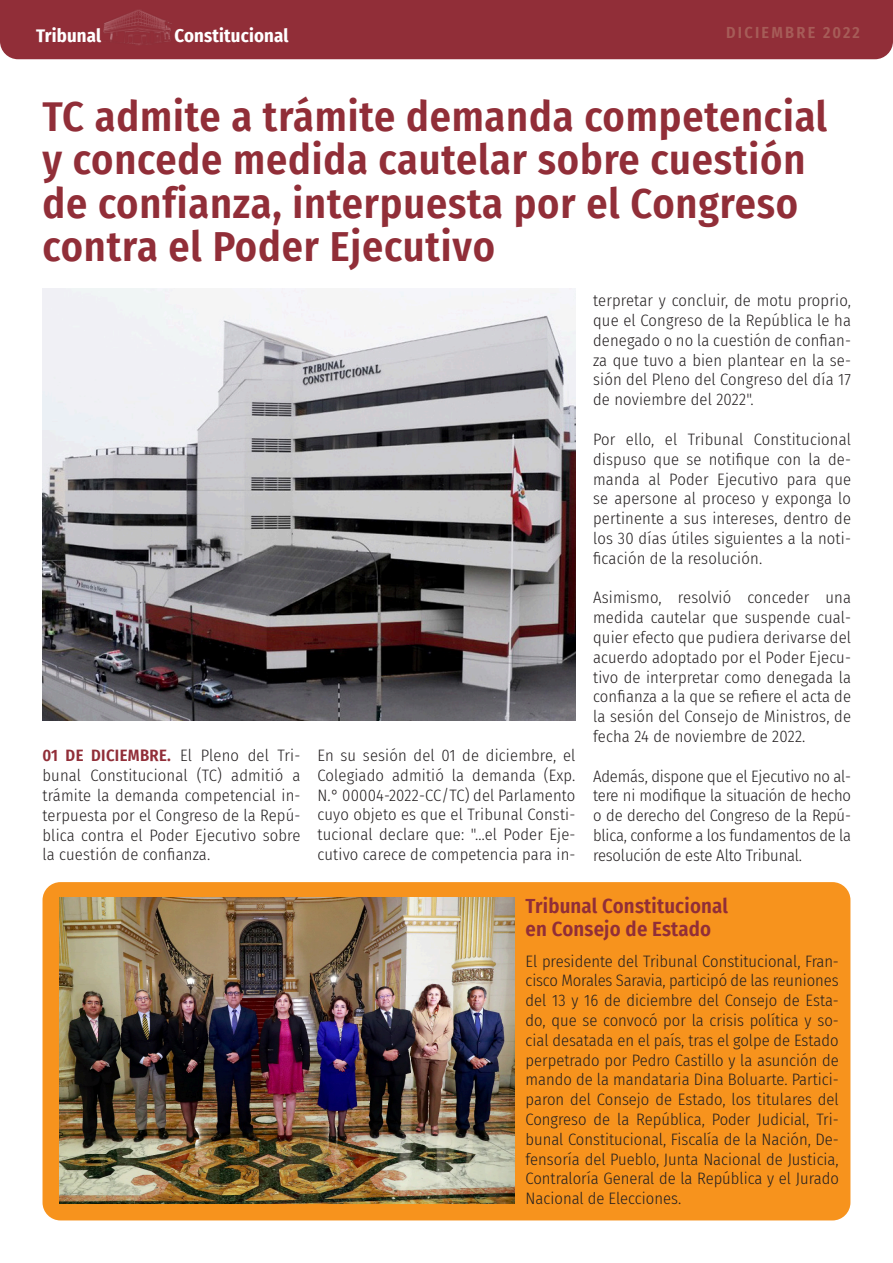
<style>
.page{position:relative;width:893px;height:1263px;background:#fff}
.page>*{position:absolute;margin:0;border:0;box-sizing:border-box;transform-origin:0 0}
.t1{font:600 42px/43.5px "Fira Sans Condensed";letter-spacing:.02em;color:#912e38}
.t2{font:600 20.55px "Fira Sans Condensed";letter-spacing:.01em;color:#912e38}
.t3{font:700 18.6px "Fira Sans Condensed";letter-spacing:.01em;color:#fff}
.t4{font:300 16.5px/19.8px "Fira Sans Condensed";letter-spacing:.01em;color:#231f20;text-align:justify}
.t5{font:600 16.05px "Fira Sans Condensed";letter-spacing:.14em;color:#a65c58}
.s1{font-weight:600;color:#912e38}
</style>
<div class="page">
<div style="left:0;top:0;width:893px;height:59px;background:#912e38"></div>
<img style="left:103px;top:9px;width:71px;height:37px">
<div style="left:43px;top:882px;width:807px;height:338px;background:#f7931d;border-radius:18px"></div>
<img style="left:60px;top:898px;width:454px;height:306px">
<img style="left:43px;top:288px;width:532px;height:432px">
<p class="t3" style="left:36px;top:20px;width:67px">Tribunal</p>
<p class="t3" style="left:175px;top:20px;width:115px">Constitucional</p>
<p class="t5" style="left:726px;top:20px;width:135px">DICIEMBRE 2022</p>
<p class="t1" style="left:43px;top:92px;width:786px">TC admite a trámite demanda competencial y concede medida cautelar sobre cuestión de confianza, interpuesta por el Congreso contra el Poder Ejecutivo</p>
<p class="t4" style="left:43px;top:746px;width:259px"><span class="s1">01 DE DICIEMBRE.</span> El Pleno del Tri&shy;bunal Constitucional (TC) admitió a trámite la demanda competencial in&shy;terpuesta por el Congreso de la Repú&shy;blica contra el Poder Ejecutivo sobre la cuestión de confianza.</p>
<p class="t4" style="left:317px;top:745px;width:259px">En su sesión del 01 de diciembre, el Colegiado admitió la demanda (Exp.<br>N.° 00004-2022-CC/TC) del Parlamento cuyo objeto es que el Tribunal Consti&shy;tucional declare que: "…el Poder Eje&shy;cutivo carece de competencia para in-</p>
<p class="t4" style="left:593px;top:291px;width:259px">terpretar y concluir, de motu proprio, que el Congreso de la República le ha denegado o no la cuestión de confian&shy;za que tuvo a bien plantear en la se&shy;sión del Pleno del Congreso del día 17 de noviembre del 2022".</p>
<p class="t4" style="left:593px;top:429px;width:259px">Por ello, el Tribunal Constitucional dispuso que se notifique con la de&shy;manda al Poder Ejecutivo para que se apersone al proceso y exponga lo pertinente a sus intereses, dentro de los 30 días útiles siguientes a la noti&shy;ficación de la resolución.</p>
<p class="t4" style="left:593px;top:588px;width:259px">Asimismo, resolvió conceder una medida cautelar que suspende cual&shy;quier efecto que pudiera derivarse del acuerdo adoptado por el Poder Ejecu&shy;tivo de interpretar como denegada la confianza a la que se refiere el acta de la sesión del Consejo de Ministros, de fecha 24 de noviembre de 2022.</p>
<p class="t4" style="left:593px;top:766px;width:259px">Además, dispone que el Ejecutivo no al&shy;tere ni modifique la situación de hecho o de derecho del Congreso de la Repú&shy;blica, conforme a los fundamentos de la resolución de este Alto Tribunal.</p>
<p class="t2" style="left:526px;top:889px;width:204px">Tribunal Constitucional</p>
<p class="t2" style="left:526px;top:912px;width:187px">en Consejo de Estado</p>
<p class="t4" style="left:526px;top:951px;width:315px">El presidente del Tribunal Constitucional, Fran&shy;cisco Morales Saravia, participó de las reuniones del 13 y 16 de diciembre del Consejo de Esta&shy;do, que se convocó por la crisis política y so&shy;cial desatada en el país, tras el golpe de Estado perpetrado por Pedro Castillo y la asunción de mando de la mandataria Dina Boluarte. Partici&shy;paron del Consejo de Estado, los titulares del Congreso de la República, Poder Judicial, Tri&shy;bunal Constitucional, Fiscalía de la Nación, De&shy;fensoría del Pueblo, Junta Nacional de Justicia, Contraloría General de la República y el Jurado Nacional de Elecciones.</p>
</div>
